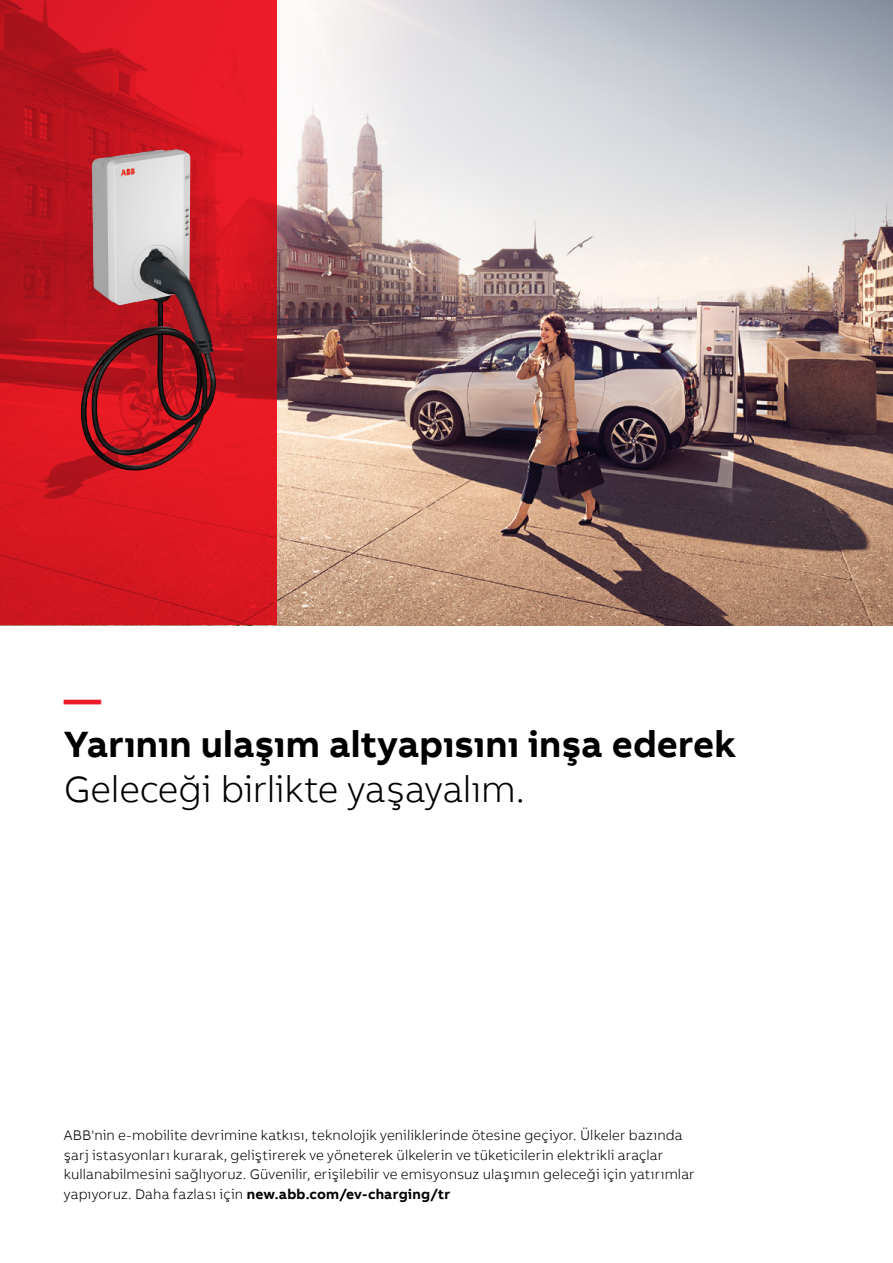
<style>
.page{position:relative;width:893px;height:1263px;background:#fff}
.page>*{position:absolute;margin:0;border:0;box-sizing:border-box;transform-origin:0 0}
.t1{font:700 37.5px "AB Bvoice";letter-spacing:.005em;color:#000}
.t2{font:300 37.5px "AB Bvoice";letter-spacing:-.005em;color:#000}
.t3{font:700 37.5px "AB Bvoice";color:#ed1c29}
.t4{font:300 14.25px/19.5px "AB Bvoice";letter-spacing:.005em;color:#000}
.s1{font-weight:700}
</style>
<div class="page">
<img style="left:276px;top:0;width:617px;height:625px">
<svg style="left:0;top:0;width:276px;height:625px;background:#d01621"></svg>
<img style="left:81px;top:149px;width:135px;height:322px">
<h1 class="t3" style="left:64px;top:675px;width:39px">—</h1>
<h1 class="t1" style="left:64px;top:720px;width:674px">Yarının ulaşım altyapısını inşa ederek</h1>
<h1 class="t2" style="left:64px;top:767px;width:463px">Geleceği birlikte yaşayalım.</h1>
<p class="t4" style="left:64px;top:1126px;width:632px">ABB'nin e-mobilite devrimine katkısı, teknolojik yeniliklerinde ötesine geçiyor. Ülkeler bazında şarj istasyonları kurarak, geliştirerek ve yöneterek ülkelerin ve tüketicilerin elektrikli araçlar kullanabilmesini sağlıyoruz. Güvenilir, erişilebilir ve emisyonsuz ulaşımın geleceği için yatırımlar yapıyoruz. Daha fazlası için <span class="s1">new.abb.com/ev-charging/tr</span></p>
</div>
